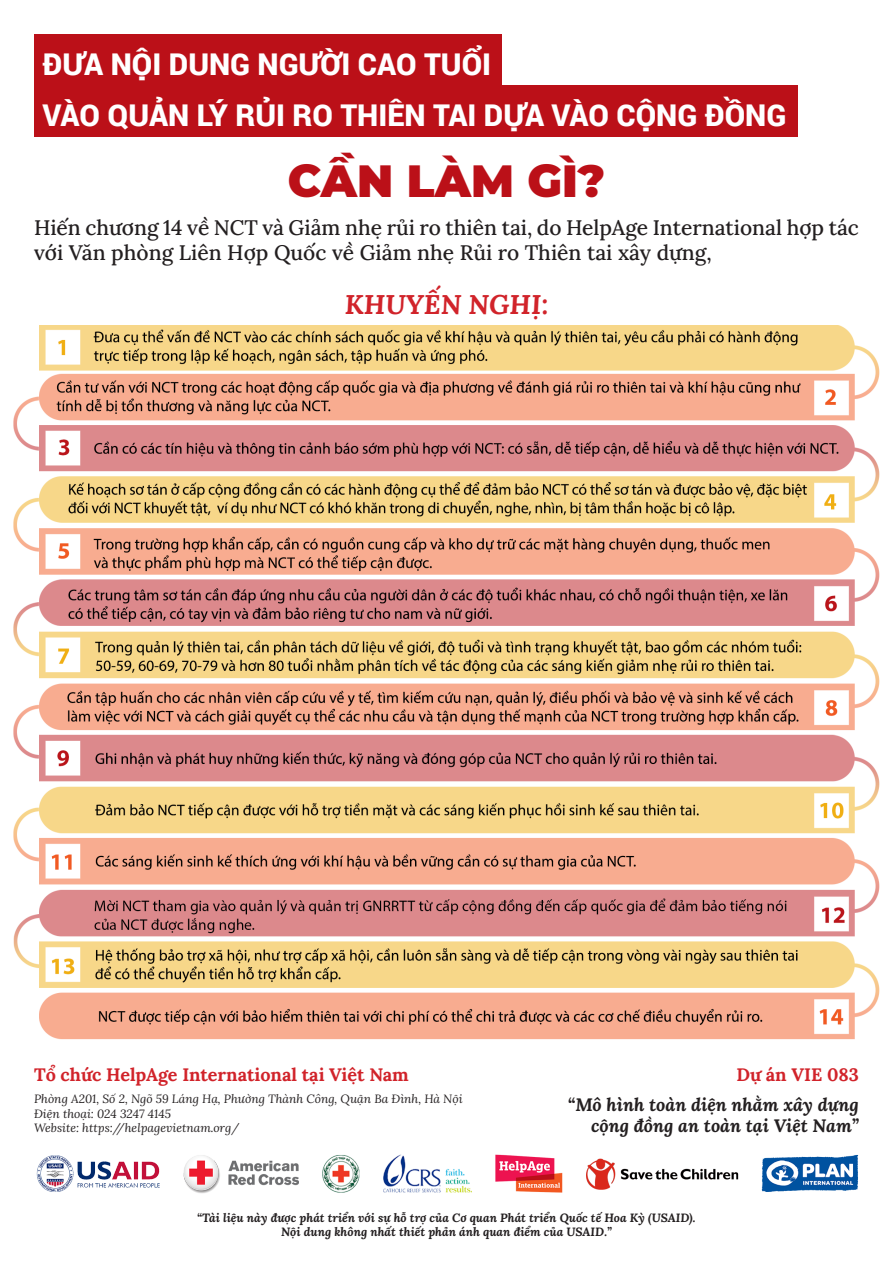
<style>
.page{position:relative;width:893px;height:1263px;background:#fff}
.page>*{position:absolute;margin:0;border:0;box-sizing:border-box;transform-origin:0 0}
.Heading_1{font:900 45px "Montserrat";color:#bb1018}
.Heading_1-2{font:900 30px "Roboto";color:#fff}
.t1{font:italic 700 27px "Lora";color:#d1232a}
.t2{font:500 21px/25.2px "Lora";color:#231f20}
.t3{font:italic 700 18px/21.6px "Lora";color:#231f20;text-align:right}
.t4{font:700 18px "Lora";color:#d1232a}
.t5{font:italic 700 12px "Lora";color:#231f20}
.t6{font:italic 12px "Lora";color:#231f20}
</style>
<div class="page">
<img style="left:36px;top:1154px;width:823px;height:39px">
<img style="left:13px;top:325px;width:867px;height:715px">
<div style="left:34px;top:34px;width:468px;height:51px;background:#bb1018"></div>
<div style="left:34px;top:85px;width:763px;height:51px;background:#bb1018"></div>
<p class="Heading_1-2" style="left:43px;top:43px;width:450px">ĐƯA NỘI DUNG NGƯỜI CAO TUỔI</p>
<p class="Heading_1-2" style="left:43px;top:94px;width:745px">VÀO QUẢN LÝ RỦI RO THIÊN TAI DỰA VÀO CỘNG ĐỒNG</p>
<p class="Heading_1" style="left:288px;top:147px;width:319px">CẦN LÀM GÌ?</p>
<p class="t2" style="left:34px;top:213px;width:826px">Hiến chương 14 về NCT và Giảm nhẹ rủi ro thiên tai, do HelpAge International hợp tác với Văn phòng Liên Hợp Quốc về Giảm nhẹ Rủi ro Thiên tai xây dựng,</p>
<p class="t1" style="left:345px;top:286px;width:205px">KHUYẾN NGHỊ:</p>
<p class="t4" style="left:34px;top:1060px;width:376px">Tổ chức HelpAge International tại Việt Nam</p>
<p class="t6" style="left:34px;top:1091px;width:430px">Phòng A201, Số 2, Ngõ 59 Láng Hạ, Phường Thành Công, Quận Ba Đình, Hà Nội</p>
<p class="t6" style="left:34px;top:1105px;width:138px">Điện thoại: 024 3247 4145</p>
<p class="t6" style="left:34px;top:1120px;width:207px">Website: https://helpagevietnam.org/</p>
<p class="t4" style="left:736px;top:1060px;width:124px">Dự án VIE 083</p>
<p class="t3" style="left:568px;top:1093px;width:293px">“Mô hình toàn diện nhằm xây dựng cộng đồng an toàn tại Việt Nam”</p>
<p class="t5" style="left:197px;top:1209px;width:500px">“Tài liệu này được phát triển với sự hỗ trợ của Cơ quan Phát triển Quốc tế Hoa Kỳ (USAID).</p>
<p class="t5" style="left:281px;top:1224px;width:332px">Nội dung không nhất thiết phản ánh quan điểm của USAID.”</p>
</div>
